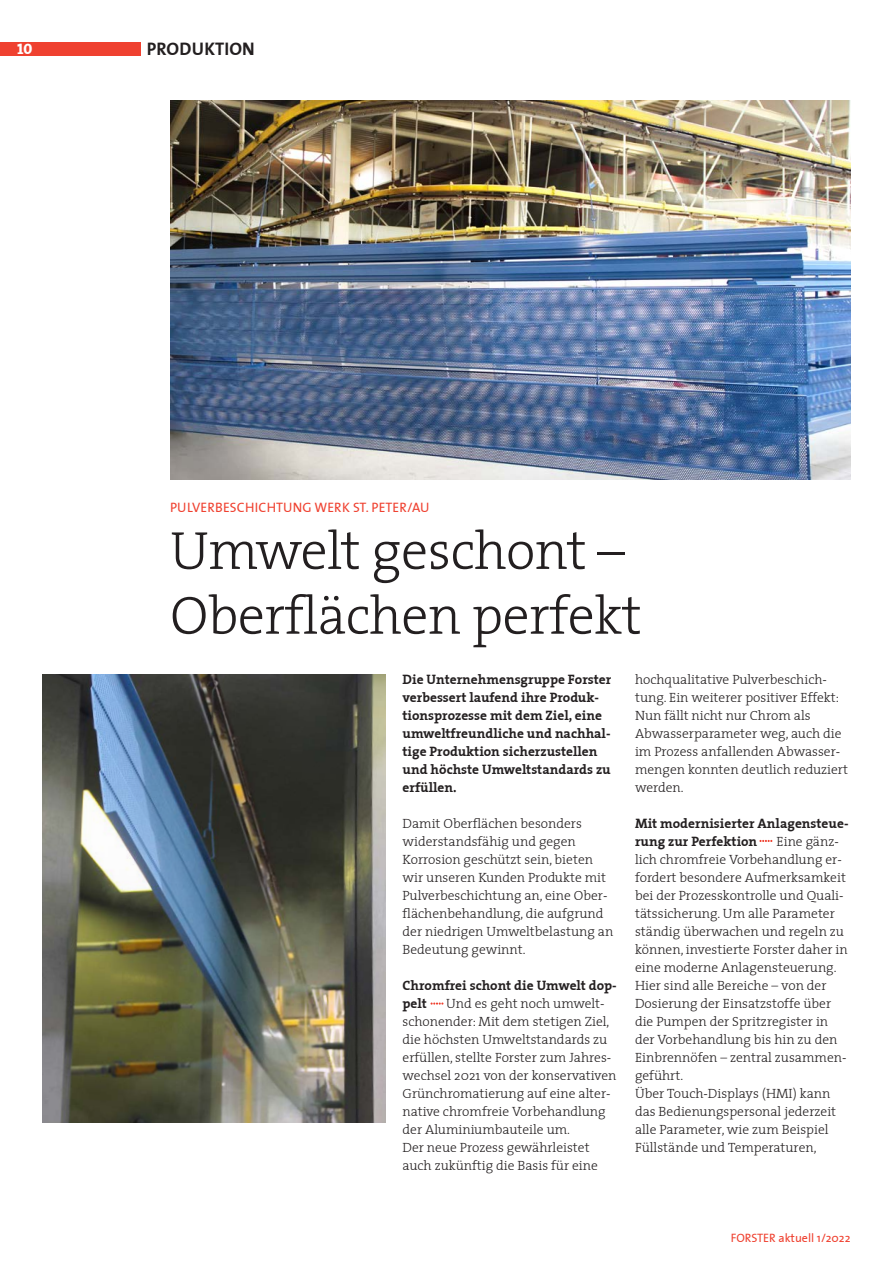
<style>
.page{position:relative;width:893px;height:1263px;background:#fff}
.page>*{position:absolute;margin:0;border:0;box-sizing:border-box;transform-origin:0 0}
.fa_Titel1{font:54px/64.8px "The Serif Light Plain";letter-spacing:-.01em;color:#231f20}
.t1{font:18px "The Sans Bold Plain";letter-spacing:.01em;color:#231f20}
.t2{font:15px "The Serif Extra Bold Caps";color:#fff}
.fa_Fließtext{font:13.5px/18px "The Serif Light Plain";color:#231f20}
.fa_Fließtext-2{font:13.5px/18px "The Serif Bold Plain";color:#231f20}
.fa_Titel1-2{font:13.5px "The Sans Plain";letter-spacing:.01em;color:#ef4130}
.t3{font:12px "The Sans Plain";color:#ef4130}
</style>
<div class="page">
<div style="left:0;top:43px;width:140px;height:13px;background:#ef4130"></div>
<img style="left:170px;top:101px;width:680px;height:379px">
<img style="left:43px;top:674px;width:343px;height:449px">
<svg style="left:431px;top:1002px;width:12px;height:2px"></svg>
<svg style="left:759px;top:840px;width:13px;height:2px"></svg>
<p class="t2" style="left:17px;top:36px;width:17px">10</p>
<h2 class="t1" style="left:147px;top:34px;width:110px">PRODUKTION</h2>
<h1 class="fa_Titel1-2" style="left:170px;top:496px;width:261px">PULVERBESCHICHTUNG WERK ST. PETER/AU</h1>
<h1 class="fa_Titel1" style="left:170px;top:516px;width:473px">Umwelt geschont –<br>Oberflächen perfekt</h1>
<p class="fa_Fließtext-2" style="left:403px;top:670px;width:210px">Die Unternehmensgruppe Forster verbessert laufend ihre Produk&shy;tionsprozesse mit dem Ziel, eine umweltfreundliche und nachhal&shy;tige Produktion sicherzustellen und höchste Umweltstandards zu erfüllen.</p>
<p class="fa_Fließtext" style="left:403px;top:814px;width:212px">Damit Oberflächen besonders widerstandsfähig und gegen<br>Korrosion geschützt sein, bieten wir unseren Kunden Produkte mit<br>Pulverbeschichtung an, eine Ober&shy;flächenbehandlung, die aufgrund der niedrigen Umweltbelastung an<br>Bedeutung gewinnt.</p>
<p class="fa_Fließtext-2" style="left:403px;top:976px;width:216px">Chromfrei schont die Umwelt dop&shy;pelt</p>
<p class="fa_Fließtext" style="left:635px;top:670px;width:215px">hochqualitative Pulverbeschich&shy;tung. Ein weiterer positiver Effekt:<br>Nun fällt nicht nur Chrom als<br>Abwasserparameter weg, auch die im Prozess anfallenden Abwasser&shy;mengen konnten deutlich reduziert werden.</p>
<p class="fa_Fließtext-2" style="left:635px;top:814px;width:215px">Mit modernisierter Anlagensteue&shy;rung zur Perfektion</p>
<p class="fa_Fließtext" style="left:635px;top:832px;width:214px;text-indent:142px">Eine gänz&shy;lich chromfreie Vorbehandlung er&shy;fordert besondere Aufmerksamkeit bei der Prozesskontrolle und Quali&shy;tätssicherung. Um alle Parameter ständig überwachen und regeln zu können, investierte Forster daher in eine moderne Anlagensteuerung.<br>Hier sind alle Bereiche – von der<br>Dosierung der Einsatzstoffe über die Pumpen der Spritzregister in der Vorbehandlung bis hin zu den<br>Einbrennöfen – zentral zusammen&shy;geführt.</p>
<p class="fa_Fließtext" style="left:635px;top:1084px;width:203px">Über Touch-Displays (HMI) kann das Bedienungspersonal jederzeit alle Parameter, wie zum Beispiel<br>Füllstände und Temperaturen,</p>
<p class="fa_Fließtext" style="left:403px;top:994px;width:215px;text-indent:44px">Und es geht noch umwelt&shy;schonender: Mit dem stetigen Ziel, die höchsten Umweltstandards zu erfüllen, stellte Forster zum Jahres&shy;wechsel 2021 von der konservativen<br>Grünchromatierung auf eine alter&shy;native chromfreie Vorbehandlung der Aluminiumbauteile um.</p>
<p class="fa_Fließtext" style="left:403px;top:1138px;width:197px">Der neue Prozess gewährleistet auch zukünftig die Basis für eine</p>
<p class="t3" style="left:731px;top:1228px;width:121px">FORSTER aktuell 1/2022</p>
</div>
